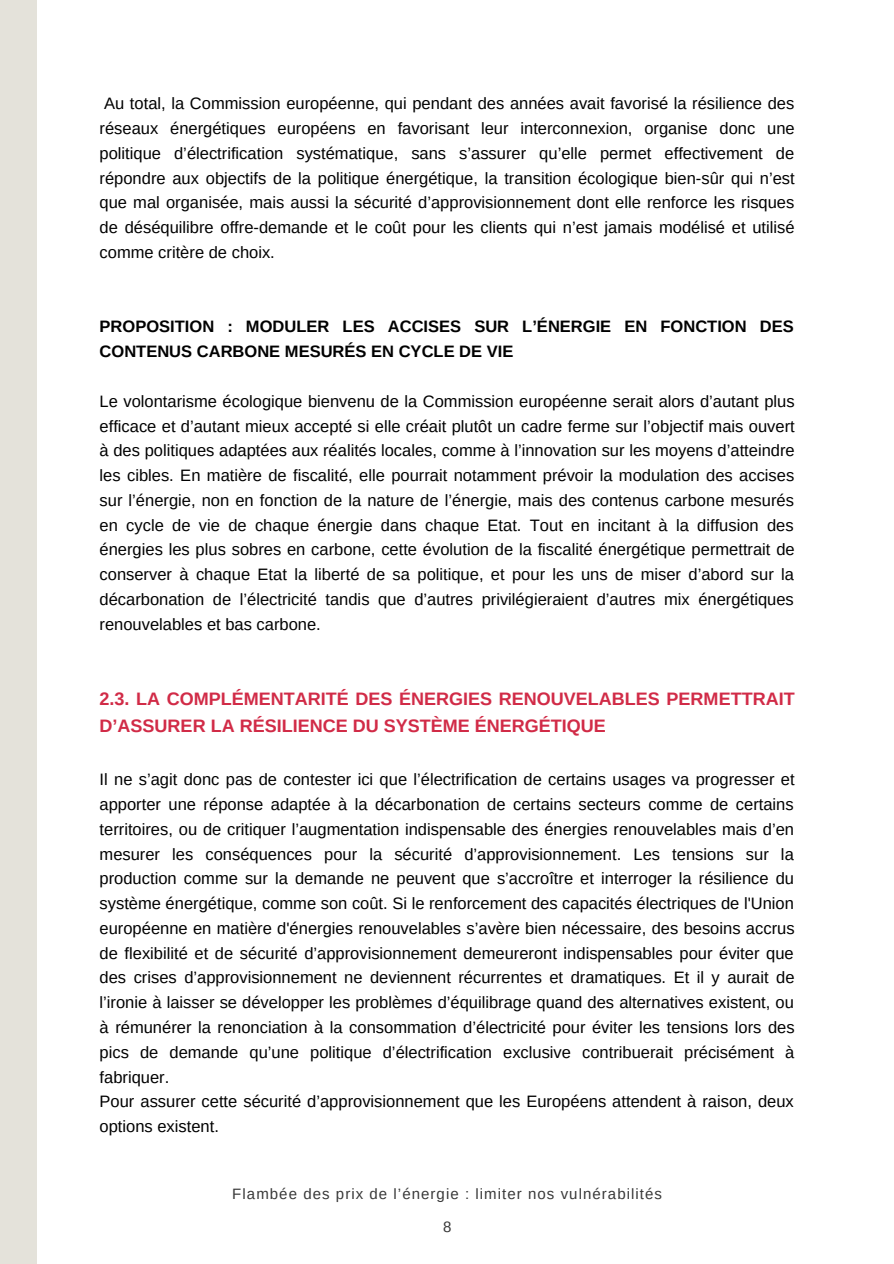
<style>
.page{position:relative;width:894px;height:1264px;background:#fff}
.page>*{position:absolute;margin:0;border:0;box-sizing:border-box;transform-origin:0 0}
.t1{font:700 18px/27px "Arimo";color:#d12b47}
.t2{font:16.5px/24.8px "Arimo";color:#000;text-align:justify}
.t3{font:700 16.5px/24.8px "Arimo";color:#000}
.t4{font:15px "Arimo";letter-spacing:.07em;color:#393939}
</style>
<div class="page">
<div style="left:0;top:0;width:37px;height:1263px;background:#e4e2da"></div>
<p class="t2" style="left:99px;top:91px;width:696px">Au total, la Commission européenne, qui pendant des années avait favorisé la résilience des réseaux énergétiques européens en favorisant leur interconnexion, organise donc une politique d’électrification systématique, sans s’assurer qu’elle permet effectivement de répondre aux objectifs de la politique énergétique, la transition écologique bien-sûr qui n’est que mal organisée, mais aussi la sécurité d’approvisionnement dont elle renforce les risques de déséquilibre offre-demande et le coût pour les clients qui n’est jamais modélisé et utilisé comme critère de choix.</p>
<p class="t3" style="left:99px;top:314px;width:695px">PROPOSITION : MODULER LES ACCISES SUR L’ÉNERGIE EN FONCTION DES<br>CONTENUS CARBONE MESURÉS EN CYCLE DE VIE</p>
<p class="t2" style="left:99px;top:388px;width:696px">Le volontarisme écologique bienvenu de la Commission européenne serait alors d’autant plus efficace et d’autant mieux accepté si elle créait plutôt un cadre ferme sur l’objectif mais ouvert à des politiques adaptées aux réalités locales, comme à l’innovation sur les moyens d’atteindre les cibles. En matière de fiscalité, elle pourrait notamment prévoir la modulation des accises sur l’énergie, non en fonction de la nature de l’énergie, mais des contenus carbone mesurés en cycle de vie de chaque énergie dans chaque Etat. Tout en incitant à la diffusion des énergies les plus sobres en carbone, cette évolution de la fiscalité énergétique permettrait de conserver à chaque Etat la liberté de sa politique, et pour les uns de miser d’abord sur la décarbonation de l’électricité tandis que d’autres privilégieraient d’autres mix énergétiques renouvelables et bas carbone.</p>
<p class="t1" style="left:99px;top:685px;width:696px">2.3. LA COMPLÉMENTARITÉ DES ÉNERGIES RENOUVELABLES PERMETTRAIT<br>D’ASSURER LA RÉSILIENCE DU SYSTÈME ÉNERGÉTIQUE</p>
<p class="t2" style="left:99px;top:767px;width:696px">Il ne s’agit donc pas de contester ici que l’électrification de certains usages va progresser et apporter une réponse adaptée à la décarbonation de certains secteurs comme de certains territoires, ou de critiquer l’augmentation indispensable des énergies renouvelables mais d’en mesurer les conséquences pour la sécurité d’approvisionnement. Les tensions sur la production comme sur la demande ne peuvent que s’accroître et interroger la résilience du système énergétique, comme son coût. Si le renforcement des capacités électriques de l'Union européenne en matière d'énergies renouvelables s’avère bien nécessaire, des besoins accrus de flexibilité et de sécurité d’approvisionnement demeureront indispensables pour éviter que des crises d’approvisionnement ne deviennent récurrentes et dramatiques. Et il y aurait de l’ironie à laisser se développer les problèmes d’équilibrage quand des alternatives existent, ou à rémunérer la renonciation à la consommation d’électricité pour éviter les tensions lors des pics de demande qu’une politique d’électrification exclusive contribuerait précisément à fabriquer.</p>
<p class="t2" style="left:99px;top:1089px;width:695px">Pour assurer cette sécurité d’approvisionnement que les Européens attendent à raison, deux options existent.</p>
<p class="t4" style="left:232px;top:1185px;width:431px">Flambée des prix de l’énergie : limiter nos vulnérabilités</p>
<p class="t4" style="left:443px;top:1218px;width:10px">8</p>
</div>
